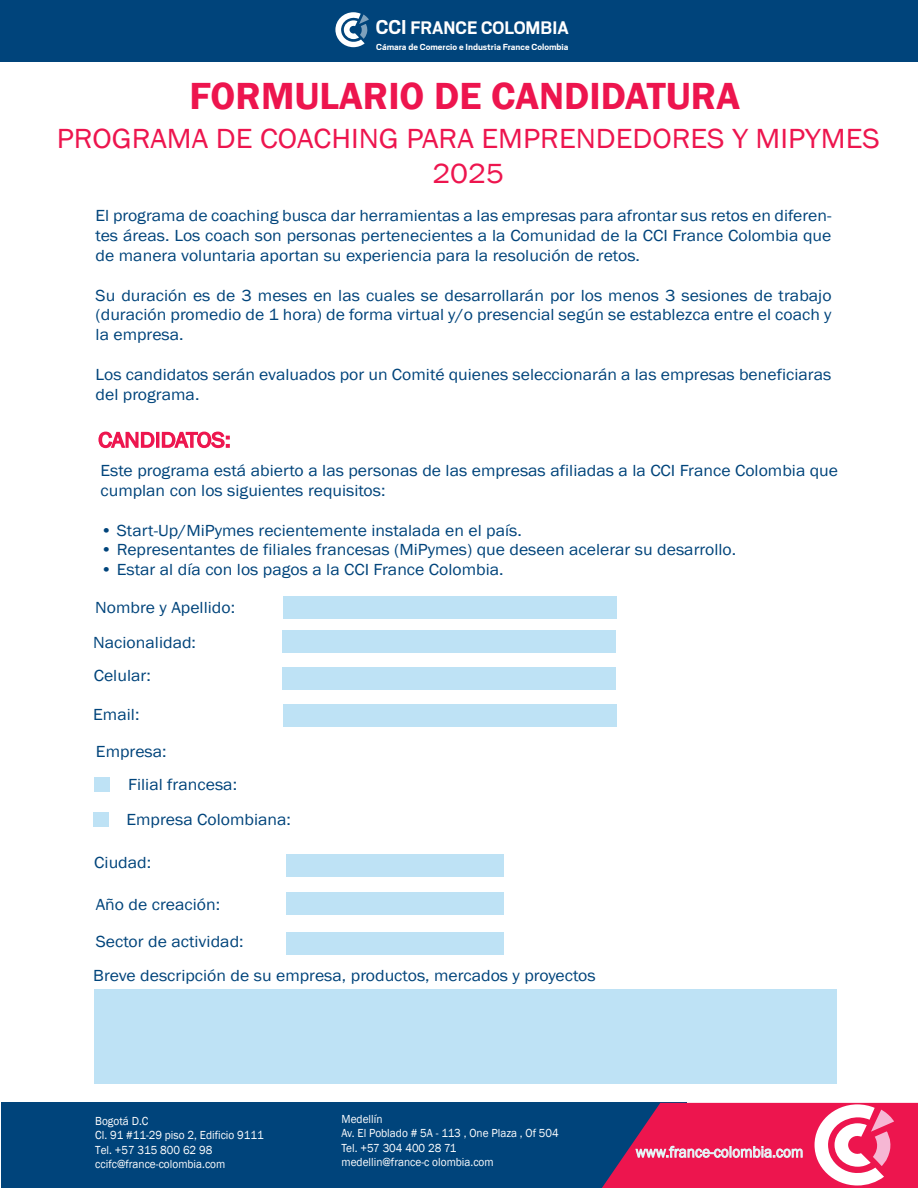
<style>
.page{position:relative;width:918px;height:1188px;background:#fff}
.page>*{position:absolute;margin:0;border:0;box-sizing:border-box;transform-origin:0 0}
.t1{font:600 38.85px "Franklin Gothic";color:#ed154e}
.t2{font:28.5px/35.4px "Franklin Gothic";color:#ed154e;text-align:center;scale:1.08 1}
.t3{font:21.75px "Franklin Gothic";color:#ed154e;scale:1.08 1}
.t4{font:700 20.1px "Scout";color:#fff}
.t5{font:16.5px/19.8px "Franklin Gothic";color:#00447b;scale:1.08 1}
.t6{font:16.05px "Franklin Gothic";color:#e5f4f6;scale:.94 1}
.t7{font:12px/14.4px "Franklin Gothic";color:#fff;scale:.94 1}
.t8{font:700 9.75px "Scout";color:#fff;scale:1.05 1}
.s1{font-size:22.35px}
</style>
<div class="page">
<div style="left:0;top:0;width:918px;height:61px;background:#00447b"></div>
<svg style="left:335px;top:12px;width:34px;height:35px"></svg>
<div style="left:1px;top:1103px;width:685px;height:85px;background:#00447b"></div>
<svg style="left:602px;top:1103px;width:316px;height:85px"></svg>
<svg style="left:98px;top:431px;width:57px;height:18px"></svg>
<div style="left:156px;top:432px;width:3px;height:16px;border:2px solid #ed154e"></div>
<svg style="left:161px;top:431px;width:69px;height:18px"></svg>
<div style="left:283px;top:596px;width:333px;height:23px;background:#bee2f5"></div>
<div style="left:283px;top:631px;width:333px;height:22px;background:#bee2f5"></div>
<div style="left:283px;top:667px;width:333px;height:23px;background:#bee2f5"></div>
<div style="left:283px;top:705px;width:333px;height:22px;background:#bee2f5"></div>
<div style="left:286px;top:854px;width:218px;height:23px;background:#bee2f5"></div>
<div style="left:286px;top:893px;width:218px;height:22px;background:#bee2f5"></div>
<div style="left:286px;top:932px;width:218px;height:23px;background:#bee2f5"></div>
<div style="left:94px;top:990px;width:743px;height:94px;background:#bee2f5"></div>
<div style="left:94px;top:778px;width:15px;height:14px;background:#bee2f5"></div>
<div style="left:94px;top:813px;width:15px;height:14px;background:#bee2f5"></div>
<p class="t4" style="left:376px;top:15px;width:194px"><span class="s1">CCI</span> FRANCE COLOMBIA</p>
<p class="t8" style="left:376px;top:41px;width:185px">Cámara de Comercio e Industria France Colombia</p>
<h1 class="t1" style="left:189px;top:72px;width:552px">FORMULARIO DE CANDIDATURA</h1>
<h2 class="t2" style="left:57px;top:121px;width:764px">PROGRAMA DE COACHING PARA EMPRENDEDORES Y MIPYMES<br>2025</h2>
<p class="t5" style="left:96px;top:206px;width:683px;text-align:justify">El programa de coaching busca dar herramientas a las empresas para afrontar sus retos en diferen&shy;tes áreas. Los coach son personas pertenecientes a la Comunidad de la CCI France Colombia que de manera voluntaria aportan su experiencia para la resolución de retos.</p>
<p class="t5" style="left:96px;top:286px;width:683px;text-align:justify">Su duración es de 3 meses en las cuales se desarrollarán por los menos 3 sesiones de trabajo (duración promedio de 1 hora) de forma virtual y/o presencial según se establezca entre el coach y la empresa.</p>
<p class="t5" style="left:96px;top:365px;width:683px">Los candidatos serán evaluados por un Comité quienes seleccionarán a las empresas beneficiaras del programa.</p>
<h3 class="t3" style="left:98px;top:426px;width:124px">CANDIDATOS:</h3>
<p class="t5" style="left:100px;top:461px;width:684px">Este programa está abierto a las personas de las empresas afiliadas a la CCI France Colombia que cumplan con los siguientes requisitos:</p>
<p class="t5" style="left:100px;top:521px;width:392px">• Start-Up/MiPymes recientemente instalada en el país.</p>
<p class="t5" style="left:100px;top:540px;width:590px">• Representantes de filiales francesas (MiPymes) que deseen acelerar su desarrollo.</p>
<p class="t5" style="left:100px;top:560px;width:375px">• Estar al día con los pagos a la CCI France Colombia.</p>
<p class="t5" style="left:93px;top:590px;width:133px;line-height:35.2px">Nombre y Apellido:<br>Nacionalidad:</p>
<p class="t5" style="left:94px;top:666px;width:54px">Celular:</p>
<p class="t5" style="left:93px;top:705px;width:44px">Email:</p>
<p class="t5" style="left:128px;top:735px;width:102px;line-height:32.8px;text-indent:-32px">Empresa:<br>Filial francesa:</p>
<p class="t5" style="left:127px;top:810px;width:154px">Empresa Colombiana:</p>
<p class="t5" style="left:94px;top:853px;width:54px">Ciudad:</p>
<p class="t5" style="left:96px;top:894px;width:117px">Año de creación:</p>
<p class="t5" style="left:96px;top:932px;width:138px">Sector de actividad:</p>
<p class="t5" style="left:93px;top:966px;width:467px">Breve descripción de su empresa, productos, mercados y proyectos</p>
<p class="t7" style="left:95px;top:1114px;width:181px">Bogotá D.C<br>Cl. 91 #11-29 piso 2, Edificio 9111<br>Tel. +57 315 800 62 98 ccifc@france-colombia.com</p>
<p class="t7" style="left:342px;top:1112px;width:233px">Medellín<br>Av. El Poblado # 5A - 113 , One Plaza , Of 504<br>Tel. +57 304 400 28 71<br>medellin@france-c olombia.com</p>
<p class="t6" style="left:636px;top:1142px;width:180px">www.france-colombia.com</p>
</div>
